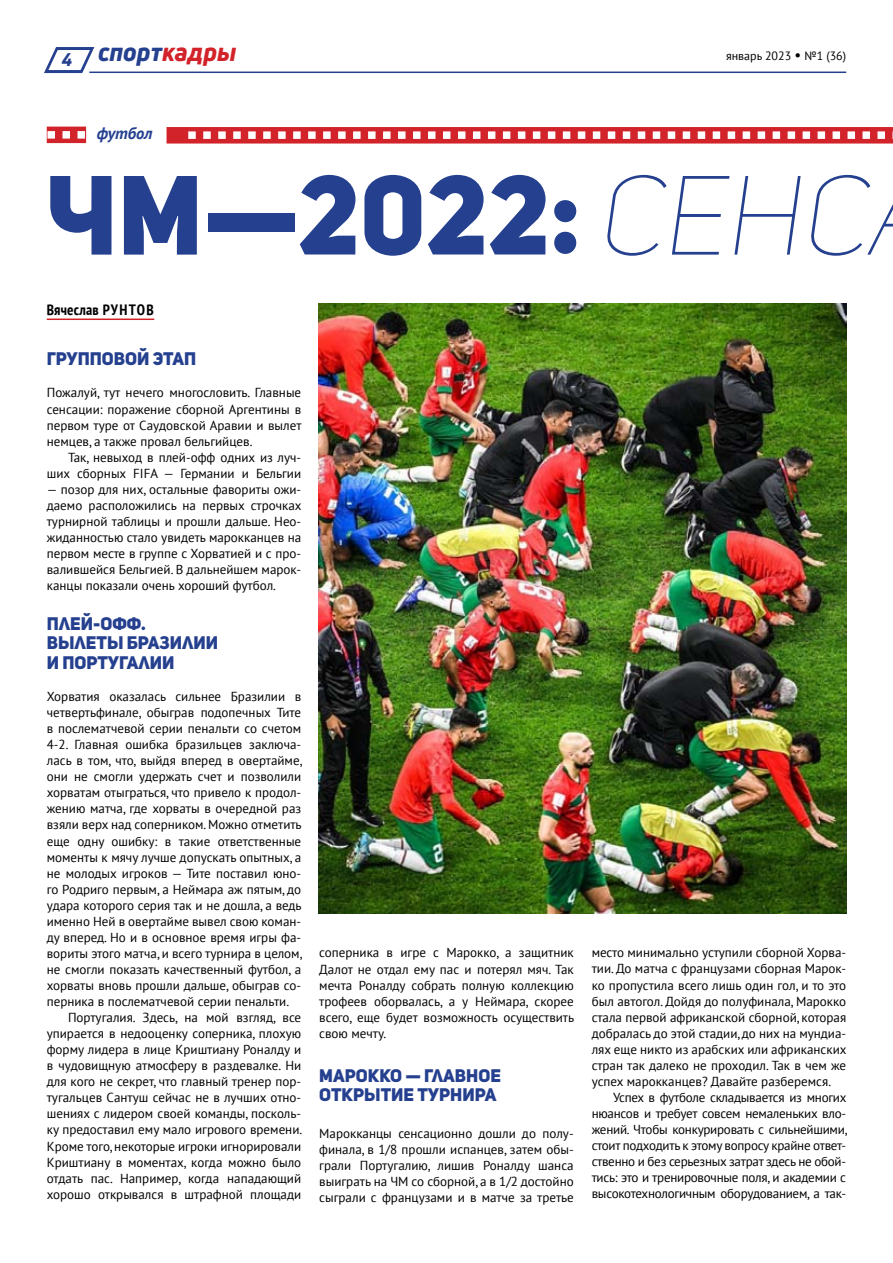
<style>
.page{position:relative;width:893px;height:1263px;background:#fff}
.page>*{position:absolute;margin:0;border:0;box-sizing:border-box;transform-origin:0 0}
.t1{font:111px "Uni Sans Demo Heavy CAPS";color:#25408f}
.t2{font:italic 800 25.5px "Uni Neue";color:#25408f}
.t3{font:18px/19.5px "Uni Sans Demo Heavy CAPS";color:#25408f}
.t4{font:italic 700 16.5px "PT Sans";color:#25408f}
.t5{font:700 condensed 15px "PT Sans";letter-spacing:.01em;color:#000}
.t6{font:13.05px/16px "PT Sans";color:#000;text-align:justify}
.t7{font:12px "PT Sans";color:#000}
.s1{color:#d2232a}
.s2{font-size:15px}
.s3{font-family:"Uni Sans Demo Thin Italic CAPS"}
</style>
<div class="page">
<svg style="left:44px;top:47px;width:53px;height:27px"></svg>
<hr style="left:89px;top:72px;width:757px;height:1px;background:#25408f">
<div style="left:47px;top:127px;width:39px;height:16px;background:#d2232a"></div>
<svg style="left:47px;top:131px;width:38px;height:8px"></svg>
<div style="left:167px;top:127px;width:726px;height:17px;background:#d2232a"></div>
<svg style="left:188px;top:131px;width:705px;height:8px"></svg>
<hr style="left:47px;top:318px;width:107px;height:2px;background:#d2232a">
<img style="left:319px;top:304px;width:527px;height:609px">
<h2 class="t2" style="left:62px;top:35px;width:176px"><sub>4</sub> спорт<span class="s1">кадры</span></h2>
<p class="t7" style="left:726px;top:48px;width:122px">январь 2023 <span class="s2">•</span> №1 (36)</p>
<p class="t4" style="left:97px;top:122px;width:57px">футбол</p>
<h1 class="t1" style="left:47px;top:144px;width:825px">ЧМ—2022: <span class="s3">СЕНс</span></h1>
<p class="t5" style="left:47px;top:300px;width:92px">Вячеслав Рунтов</p>
<h3 class="t3" style="left:47px;top:349px;width:151px">Групповой этап</h3>
<p class="t6" style="left:47px;top:385px;width:256px">Пожалуй, тут нечего многословить. Главные сенсации: поражение сборной Аргентины в первом туре от Саудовской Аравии и вылет немцев, а также провал бельгийцев.</p>
<p class="t6" style="left:47px;top:449px;width:256px;text-align:right">Так, невыход в плей-офф одних из луч&shy;ших сборных FIFA — Германии и Бельгии</p>
<p class="t6" style="left:47px;top:481px;width:256px">— позор для них, остальные фавориты ожи&shy;даемо расположились на первых строчках турнирной таблицы и прошли дальше. Нео&shy;жиданностью стало увидеть марокканцев на первом месте в группе с Хорватией и с про&shy;валившейся Бельгией. В дальнейшем марок&shy;канцы показали очень хороший футбол.</p>
<h3 class="t3" style="left:47px;top:614px;width:173px">Плей-офф.<br>Вылеты Бразилии и Португалии</h3>
<p class="t6" style="left:47px;top:688px;width:257px">Хорватия оказалась сильнее Бразилии в четвертьфинале, обыграв подопечных Тите в послематчевой серии пенальти со счетом 4-2. Главная ошибка бразильцев заключа&shy;лась в том, что, выйдя вперед в овертайме, они не смогли удержать счет и позволили хорватам отыграться, что привело к продол&shy;жению матча, где хорваты в очередной раз взяли верх над соперником. Можно отметить еще одну ошибку: в такие ответственные моменты к мячу лучше допускать опытных, а не молодых игроков — Тите поставил юно&shy;го Родриго первым, а Неймара аж пятым, до удара которого серия так и не дошла, а ведь именно Ней в овертайме вывел свою коман&shy;ду вперед. Но и в основное время игры фа&shy;вориты этого матча, и всего турнира в целом, не смогли показать качественный футбол, а хорваты вновь прошли дальше, обыграв со&shy;перника в послематчевой серии пенальти.</p>
<p class="t6" style="left:47px;top:1009px;width:257px;text-indent:21px">Португалия. Здесь, на мой взгляд, все упирается в недооценку соперника, плохую форму лидера в лице Криштиану Роналду и в чудовищную атмосферу в раздевалке. Ни для кого не секрет, что главный тренер пор&shy;тугальцев Сантуш сейчас не в лучших отно&shy;шениях с лидером своей команды, посколь&shy;ку предоставил ему мало игрового времени.<br>Кроме того, некоторые игроки игнорировали Криштиану в моментах, когда можно было отдать пас. Например, когда нападающий хорошо открывался в штрафной площади</p>
<p class="t6" style="left:319px;top:944px;width:256px">соперника в игре с Марокко, а защитник Далот не отдал ему пас и потерял мяч. Так мечта Роналду собрать полную коллекцию трофеев оборвалась, а у Неймара, скорее всего, еще будет возможность осуществить свою мечту.</p>
<h3 class="t3" style="left:319px;top:1066px;width:183px">Марокко — главное открытие турнира</h3>
<p class="t6" style="left:319px;top:1125px;width:256px">Марокканцы сенсационно дошли до полу&shy;финала, в 1/8 прошли испанцев, затем обы&shy;грали Португалию, лишив Роналду шанса выиграть на ЧМ со сборной, а в 1/2 достойно сыграли с французами и в матче за третье</p>
<p class="t6" style="left:592px;top:944px;width:256px">место минимально уступили сборной Хорва&shy;тии. До матча с французами сборная Марок&shy;ко пропустила всего лишь один гол, и то это был автогол. Дойдя до полуфинала, Марокко стала первой африканской сборной, которая добралась до этой стадии, до них на мундиа&shy;лях еще никто из арабских или африканских стран так далеко не проходил. Так в чем же успех марокканцев? Давайте разберемся.</p>
<p class="t6" style="left:592px;top:1089px;width:257px;text-indent:21px">Успех в футболе складывается из многих нюансов и требует совсем немаленьких вло&shy;жений. Чтобы конкурировать с сильнейшими, стоит подходить к этому вопросу крайне ответ&shy;ственно и без серьезных затрат здесь не обой&shy;тись: это и тренировочные поля, и академии с высокотехнологичным оборудованием, а так-</p>
</div>
